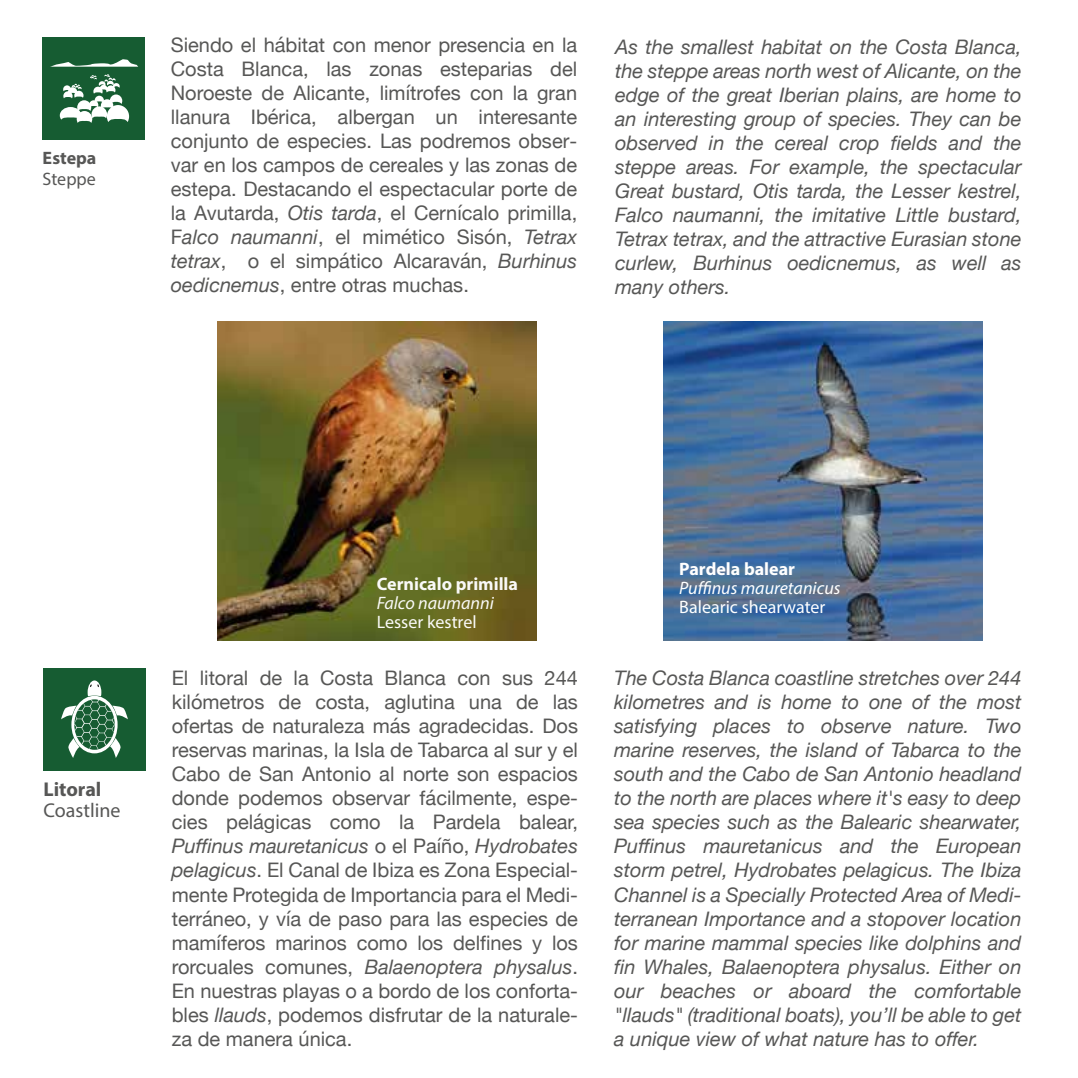
<style>
.page{position:relative;width:1078px;height:1078px;background:#fff}
.page>*{position:absolute;margin:0;border:0;box-sizing:border-box;transform-origin:0 0}
.t1{font:italic 20px/24px "Helvetica Neue";color:#575756;text-align:justify}
.t2{font:20px/24px "Helvetica Neue";color:#575756;text-align:justify}
.t3{font:20px "Myriad Pro";color:#575756}
.t4{font:700 20px "Myriad Pro";color:#575756}
.t5{font:italic 18px "Myriad Pro";color:#fff}
.t6{font:18px "Myriad Pro";color:#fff}
.t7{font:700 18px "Myriad Pro";color:#fafaf8}
.t8{font:700 18px "Myriad Pro";color:#fff}
.t9{font:italic 18px "Myriad Pro";color:#fafaf8}
.t10{font:18px "Myriad Pro";color:#fafaf8}
.t11{font:700 18px "Myriad Pro";color:#575756}
.t12{font:18px "Myriad Pro";color:#575756}
.s1{font-style:italic}
</style>
<div class="page">
<img style="left:663px;top:321px;width:319px;height:319px">
<div style="left:43px;top:668px;width:102px;height:102px;background:#165c32"></div>
<svg style="left:61px;top:680px;width:67px;height:77px"></svg>
<img style="left:217px;top:321px;width:319px;height:319px">
<div style="left:42px;top:37px;width:102px;height:102px;background:#165c32"></div>
<svg style="left:60px;top:74px;width:69px;height:49px"></svg>
<svg style="left:50px;top:59px;width:88px;height:8px"></svg>
<p class="t11" style="left:43px;top:146px;width:55px">Estepa</p>
<p class="t12" style="left:43px;top:167px;width:55px">Steppe</p>
<p class="t2" style="left:171px;top:34px;width:408px">Siendo el hábitat con menor presencia en la Costa Blanca, las zonas esteparias del Noroeste de Alicante, limítrofes con la gran llanura Ibérica, albergan un interesante conjunto de especies. Las podremos obser&shy;var en los campos de cereales y las zonas de estepa. Destacando el espectacular porte de la Avutarda, <span class="s1">Otis tarda</span>, el Cernícalo primilla, F<span class="s1">alco naumanni</span>, el mimético Sisón, <span class="s1">Tetrax tetrax</span>, o el simpático Alcaraván, <span class="s1">Burhinus oedicnemus</span>, entre otras muchas.</p>
<p class="t1" style="left:615px;top:36px;width:408px">As the smallest habitat on the Costa Blanca, the steppe areas north west of Alicante, on the edge of the great Iberian plains, are home to an interesting group of species. They can be observed in the cereal crop fields and the steppe areas. For example, the spectacular Great bustard, Otis tarda, the Lesser kestrel, Falco naumanni, the imitative Little bustard, Tetrax tetrax, and the attractive Eurasian stone curlew, Burhinus oedicnemus, as well as many others.</p>
<p class="t4" style="left:43px;top:775px;width:59px">Litoral</p>
<p class="t3" style="left:43px;top:797px;width:79px">Coastline</p>
<p class="t7" style="left:377px;top:571px;width:143px">Cernicalo primilla</p>
<p class="t9" style="left:377px;top:591px;width:119px">Falco naumanni</p>
<p class="t10" style="left:377px;top:610px;width:101px">Lesser kestrel</p>
<p class="t2" style="left:172px;top:667px;width:407px">El litoral de la Costa Blanca con sus 244 kilómetros de costa, aglutina una de las ofertas de naturaleza más agradecidas. Dos reservas marinas, la Isla de Tabarca al sur y el Cabo de San Antonio al norte son espacios donde podemos observar fácilmente, espe&shy;cies pelágicas como la Pardela balear, <span class="s1">Puffinus mauretanicus</span> o el Paíño, <span class="s1">Hydrobates pelagicus</span>. El Canal de Ibiza es Zona Especial&shy;mente Protegida de Importancia para el Medi&shy;terráneo, y vía de paso para las especies de mamíferos marinos como los delfines y los rorcuales comunes, <span class="s1">Balaenoptera physalus</span>.<br>En nuestras playas o a bordo de los conforta&shy;bles <span class="s1">llauds</span>, podemos disfrutar de la naturale&shy;za de manera única.</p>
<p class="t8" style="left:679px;top:557px;width:117px">Pardela balear</p>
<p class="t5" style="left:679px;top:576px;width:163px">Puffinus mauretanicus</p>
<p class="t6" style="left:679px;top:595px;width:148px">Balearic shearwater</p>
<p class="t1" style="left:614px;top:667px;width:409px">The Costa Blanca coastline stretches over 244 kilometres and is home to one of the most satisfying places to observe nature. Two marine reserves, the island of Tabarca to the south and the Cabo de San Antonio headland to the north are places where it's easy to deep sea species such as the Balearic shearwater, Puffinus mauretanicus and the European storm petrel, Hydrobates pelagicus. The Ibiza Channel is a Specially Protected Area of Medi&shy;terranean Importance and a stopover location for marine mammal species like dolphins and fin Whales, Balaenoptera physalus. Either on our beaches or aboard the comfortable "llauds" (traditional boats), you’ll be able to get a unique view of what nature has to offer.</p>
</div>
